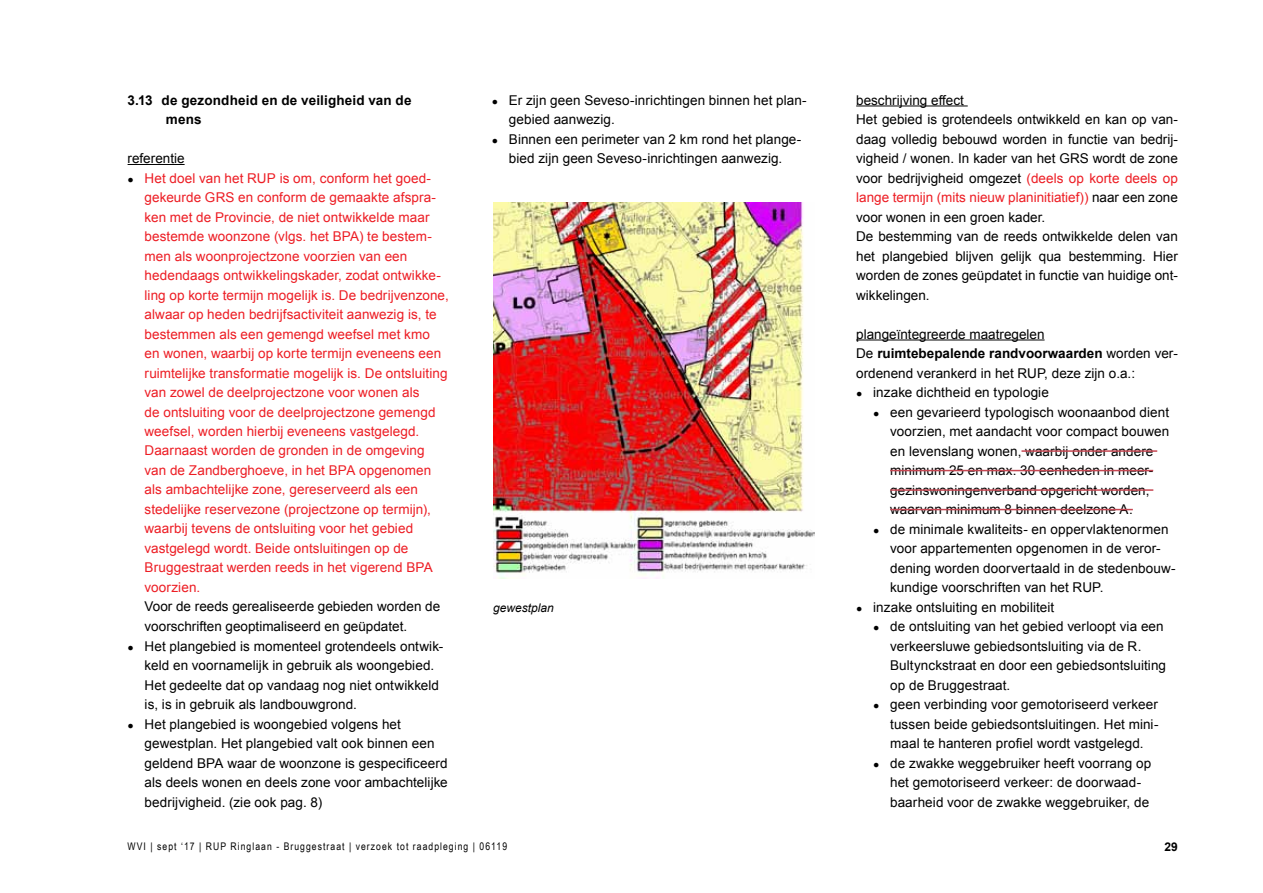
<style>
.page{position:relative;width:1263px;height:893px;background:#fff}
.page>*{position:absolute;margin:0;border:0;box-sizing:border-box;transform-origin:0 0}
.t1{font:13.5px/19.5px "Arial";letter-spacing:.005em;color:#000}
.t2{font:13.5px/19.5px "Arial";letter-spacing:.005em;color:#ed1d24}
.t3{font:700 13.5px/19.5px "Arial";letter-spacing:.015em;color:#000}
.t4{font:italic 12px "Arial";color:#000}
.t5{font:700 12px "Arial";color:#000}
.t6{font:10.5px "Arial Narrow";letter-spacing:.1em;color:#000}
.s1{font-weight:700;font-size:10.5px;color:#000}
.s2{font-weight:700;font-size:10.5px}
.s3{color:#ed1d24}
.s4{font-weight:700}
</style>
<div class="page">
<hr style="left:128px;top:164px;width:57px;height:1px;background:#000">
<hr style="left:856px;top:105px;width:112px;height:1px;background:#000">
<hr style="left:856px;top:339px;width:188px;height:1px;background:#000">
<hr style="left:1021px;top:450px;width:136px;height:2px;background:#c64853">
<hr style="left:890px;top:470px;width:263px;height:1px;background:#c64853">
<hr style="left:890px;top:489px;width:263px;height:2px;background:#c64853">
<hr style="left:890px;top:509px;width:243px;height:1px;background:#c64853">
<img style="left:493px;top:202px;width:322px;height:376px">
<p class="t3" style="left:166px;top:90px;width:247px;text-indent:-38px">3.13 de gezondheid en de veiligheid van de mens</p>
<p class="t1" style="left:128px;top:149px;width:59px">referentie</p>
<p class="t2" style="left:145px;top:168px;width:306px;text-indent:-17px"><span class="s1">●</span> Het doel van het RUP is om, conform het goed&shy;gekeurde GRS en conform de gemaakte afspra&shy;ken met de Provincie, de niet ontwikkelde maar bestemde woonzone (vlgs. het BPA) te bestem&shy;men als woonprojectzone voorzien van een hedendaags ontwikkelingskader, zodat ontwikke&shy;ling op korte termijn mogelijk is. De bedrijvenzone, alwaar op heden bedrijfsactiviteit aanwezig is, te bestemmen als een gemengd weefsel met kmo<br>en wonen, waarbij op korte termijn eveneens een ruimtelijke transformatie mogelijk is. De ontsluiting van zowel de deelprojectzone voor wonen als<br>de ontsluiting voor de deelprojectzone gemengd weefsel, worden hierbij eveneens vastgelegd.<br>Daarnaast worden de gronden in de omgeving van de Zandberghoeve, in het BPA opgenomen als ambachtelijke zone, gereserveerd als een stedelijke reservezone (projectzone op termijn), waarbij tevens de ontsluiting voor het gebied vastgelegd wordt. Beide ontsluitingen op de Bruggestraat werden reeds in het vigerend BPA voorzien.</p>
<p class="t1" style="left:145px;top:597px;width:297px">Voor de reeds gerealiseerde gebieden worden de voorschriften geoptimaliseerd en geüpdatet.</p>
<p class="t1" style="left:145px;top:636px;width:300px;text-indent:-17px"><span class="s2">●</span> Het plangebied is momenteel grotendeels ontwik&shy;keld en voornamelijk in gebruik als woongebied.<br>Het gedeelte dat op vandaag nog niet ontwikkeld is, is in gebruik als landbouwgrond.</p>
<p class="t1" style="left:145px;top:714px;width:305px;text-indent:-17px"><span class="s2">●</span> Het plangebied is woongebied volgens het gewestplan. Het plangebied valt ook binnen een geldend BPA waar de woonzone is gespecificeerd als deels wonen en deels zone voor ambachtelijke bedrijvigheid. (zie ook pag. 8)</p>
<p class="t1" style="left:509px;top:90px;width:299px;text-indent:-17px"><span class="s2">●</span> Er zijn geen Seveso-inrichtingen binnen het plan&shy;gebied aanwezig.</p>
<p class="t1" style="left:492px;top:129px;width:311px;text-align:center"><span class="s2">●</span> Binnen een perimeter van 2 km rond het plange&shy;bied zijn geen Seveso-inrichtingen aanwezig.</p>
<p class="t4" style="left:493px;top:600px;width:62px">gewestplan</p>
<p class="t1" style="left:856px;top:90px;width:323px">beschrijving effect<br>Het gebied is grotendeels ontwikkeld en kan op van&shy;daag volledig bebouwd worden in functie van bedrij&shy;vigheid / wonen. I n kader van het GRS wordt de zone voor bedrijvigheid omgezet <span class="s3">(deels op korte deels op lange termijn (mits nieuw planinitiatief))</span> naar een zone voor wonen in een groen kader.<br>De bestemming van de reeds ontwikkelde delen van het plangebied blijven gelijk qua bestemming. Hier worden de zones geüpdatet in functie van huidige ont&shy;wikkelingen.</p>
<p class="t1" style="left:856px;top:324px;width:323px">plangeïntegreerde maatregelen<br>De <span class="s4">ruimtebepalende randvoorwaarden</span> worden ver&shy;ordenend verankerd in het RUP, deze zijn o.a.:</p>
<p class="t1" style="left:856px;top:383px;width:194px"><span class="s2">●</span> inzake dichtheid en typologie</p>
<p class="t1" style="left:890px;top:402px;width:281px;text-indent:-17px"><span class="s2">●</span> een gevarieerd typologisch woonaanbod dient voorzien, met aandacht voor compact bouwen en levenslang wonen, waarbij onder andere minimum 25 en max. 30 eenheden in meer&shy;gezinswoningenverband opgericht worden, waarvan minimum 8 binnen deelzone A.</p>
<p class="t1" style="left:890px;top:519px;width:287px;text-indent:-17px"><span class="s2">●</span> de minimale kwaliteits- en oppervlaktenormen voor appartementen opgenomen in de veror&shy;dening worden doorvertaald in de stedenbouw&shy;kundige voorschriften van het RUP.</p>
<p class="t1" style="left:856px;top:597px;width:200px"><span class="s2">●</span> inzake ontsluiting en mobiliteit</p>
<p class="t1" style="left:890px;top:617px;width:277px;text-indent:-17px"><span class="s2">●</span> de ontsluiting van het gebied verloopt via een verkeersluwe gebiedsontsluiting via de R.<br>Bultynckstraat en door een gebiedsontsluiting op de Bruggestraat.</p>
<p class="t1" style="left:890px;top:695px;width:270px;text-align:justify;text-indent:-17px"><span class="s2">●</span> geen verbinding voor gemotoriseerd verkeer tussen beide gebiedsontsluitingen. Het mini&shy;maal te hanteren profiel wordt vastgelegd.</p>
<p class="t1" style="left:890px;top:753px;width:262px;text-indent:-17px"><span class="s2">●</span> de zwakke weggebruiker heeft voorrang op het gemotoriseerd verkeer: de doorwaad&shy;baarheid voor de zwakke weggebruiker, de</p>
<p class="t6" style="left:128px;top:838px;width:381px">WVI | sept ‘17 | RUP Ringlaan - Bruggestraat | verzoek tot raadpleging | 06119</p>
<p class="t5" style="left:1164px;top:838px;width:15px">29</p>
</div>
